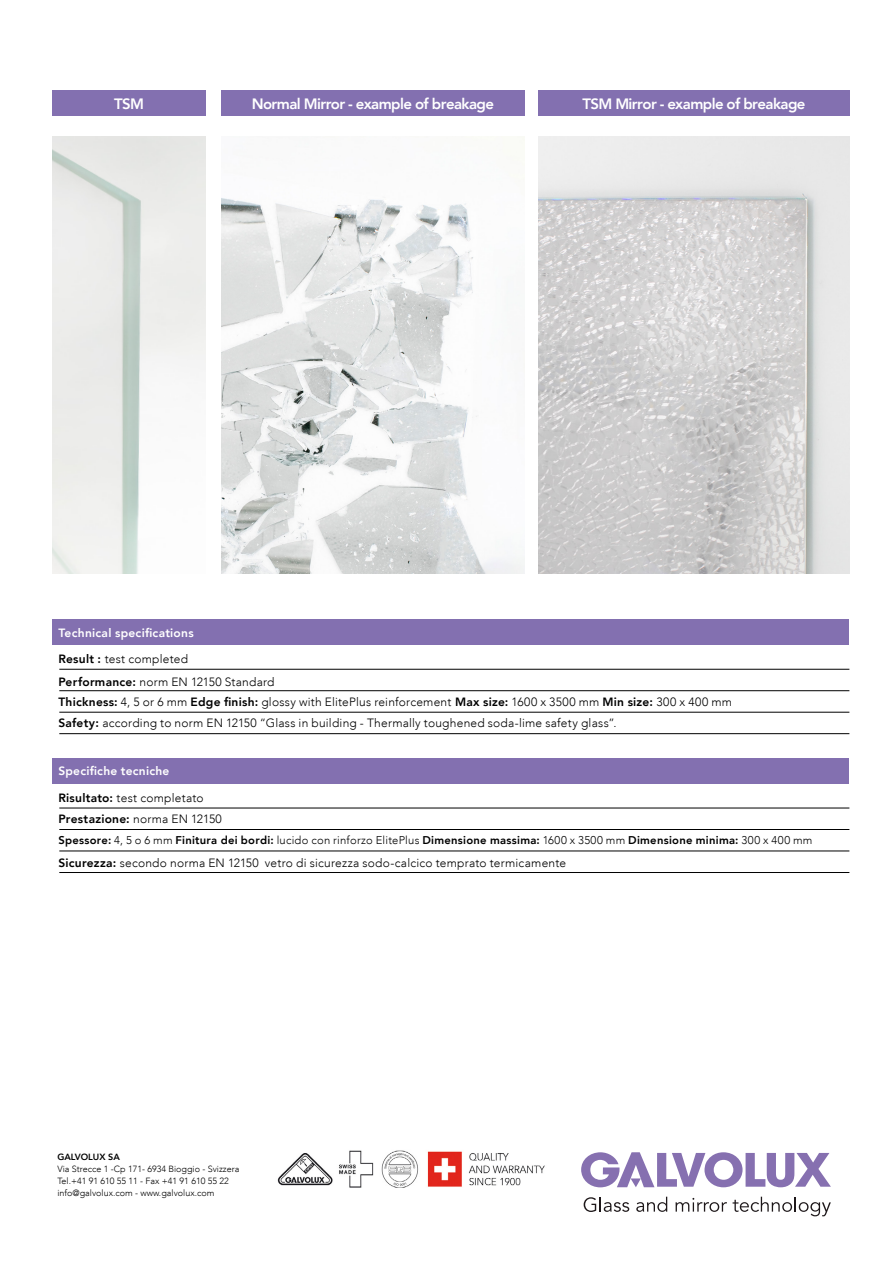
<style>
.page{position:relative;width:893px;height:1263px;background:#fff}
.page>*{position:absolute;margin:0;border:0;box-sizing:border-box;transform-origin:0 0}
.t1{font:800 15px "Avenir LT";letter-spacing:-.04em;color:#fff}
.t2{font:300 12px "Avenir LT";letter-spacing:.02em;color:#000}
.t3{font:800 12px "Avenir LT";letter-spacing:.02em;color:#fff}
.t4{font:800 12px "Avenir LT";letter-spacing:.02em;color:#000}
.t5{font:800 11.25px "Avenir LT";letter-spacing:.025em;color:#000}
.t6{font:300 9px/12px "Avenir LT";color:#000}
.t7{font:800 9px "Avenir LT";color:#000}
.s1{font-weight:800}
.s2{font-weight:300}
</style>
<div class="page">
<img style="left:52px;top:137px;width:154px;height:436px">
<img style="left:538px;top:137px;width:312px;height:436px">
<svg style="left:581px;top:1152px;width:250px;height:35px"></svg>
<svg style="left:584px;top:1197px;width:45px;height:15px"></svg>
<svg style="left:636px;top:1197px;width:31px;height:15px"></svg>
<svg style="left:675px;top:1198px;width:52px;height:14px"></svg>
<svg style="left:733px;top:1197px;width:98px;height:19px"></svg>
<img style="left:277px;top:1150px;width:268px;height:37px">
<img style="left:221px;top:137px;width:304px;height:436px">
<div style="left:538px;top:90px;width:312px;height:26px;background:#8370b0"></div>
<div style="left:221px;top:90px;width:304px;height:26px;background:#8370b0"></div>
<div style="left:52px;top:90px;width:154px;height:26px;background:#8370b0"></div>
<div style="left:52px;top:758px;width:797px;height:25px;background:#8370b0"></div>
<div style="left:52px;top:619px;width:797px;height:26px;background:#8370b0"></div>
<hr style="left:59px;top:851px;width:790px;height:1px;background:#000">
<hr style="left:59px;top:872px;width:790px;height:1px;background:#000">
<hr style="left:59px;top:733px;width:790px;height:1px;background:#000">
<hr style="left:59px;top:712px;width:790px;height:1px;background:#000">
<hr style="left:59px;top:808px;width:790px;height:1px;background:#000">
<hr style="left:59px;top:669px;width:790px;height:1px;background:#000">
<hr style="left:59px;top:829px;width:790px;height:1px;background:#000">
<hr style="left:59px;top:690px;width:790px;height:1px;background:#000">
<p class="t1" style="left:114px;top:94px;width:31px">TSM</p>
<p class="t1" style="left:252px;top:94px;width:244px">Normal Mirror - example of breakage</p>
<p class="t1" style="left:583px;top:94px;width:224px">TSM Mirror - example of breakage</p>
<p class="t3" style="left:58px;top:625px;width:137px">Technical specifications</p>
<p class="t2" style="left:58px;top:652px;width:131px"><span class="s1">Result :</span> test completed</p>
<p class="t2" style="left:58px;top:675px;width:218px"><span class="s1">Performance:</span> norm EN 12150 Standard</p>
<p class="t2" style="left:58px;top:695px;width:675px"><span class="s1">Thickness:</span> 4, 5 or 6 mm <span class="s1">Edge finish:</span> glossy with ElitePlus reinforcement <span class="s1">Max size:</span> 1600 x 3500 mm <span class="s1">Min size:</span> 300 x 400 mm</p>
<p class="t2" style="left:58px;top:716px;width:560px"><span class="s1">Safety:</span> according to norm EN 12150 “Glass in building - Thermally toughened soda-lime safety glass”.</p>
<p class="t3" style="left:58px;top:764px;width:113px">Specifiche tecniche</p>
<p class="t2" style="left:58px;top:791px;width:147px"><span class="s1">Risultato:</span> test completato</p>
<p class="t4" style="left:58px;top:812px;width:165px">Prestazione: <span class="s2">norma EN 12150</span></p>
<p class="t5" style="left:58px;top:834px;width:756px">Spessore: <span class="s2">4, 5 o 6 mm</span> Finitura dei bordi: <span class="s2">lucido con rinforzo ElitePlus</span> Dimensione massima: <span class="s2">1600 x 3500 mm</span> Dimensione minima: <span class="s2">300 x 400 mm</span></p>
<p class="t2" style="left:58px;top:855px;width:509px"><span class="s1">Sicurezza:</span> secondo norma EN 12150 vetro di sicurezza sodo-calcico temprato termicamente</p>
<p class="t7" style="left:57px;top:1151px;width:64px">GALVOLUX SA</p>
<p class="t6" style="left:57px;top:1162px;width:184px">Via Strecce 1 -Cp 171- 6934 Bioggio - Svizzera<br>Tel.+41 91 610 55 11 - Fax +41 91 610 55 22 info@galvolux.com - www.galvolux.com</p>
</div>
